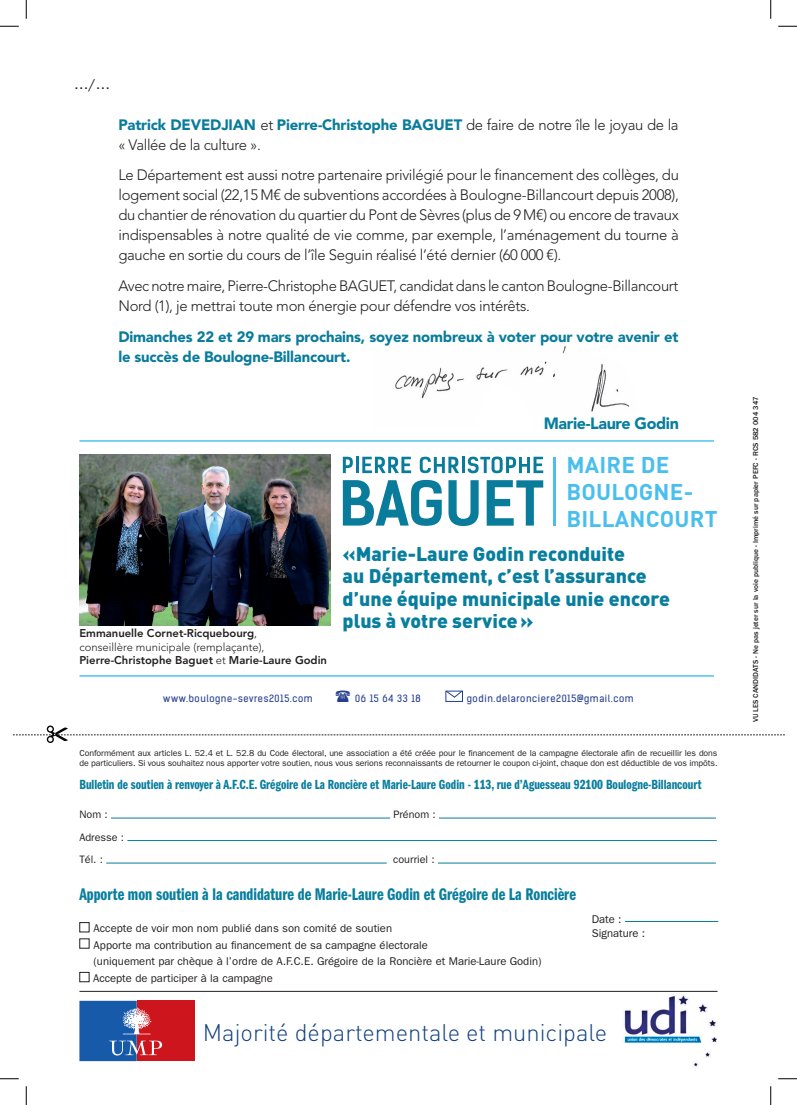
<style>
.page{position:relative;width:797px;height:1105px;background:#fff}
.page>*{position:absolute;margin:0;border:0;box-sizing:border-box;transform-origin:0 0}
.t1{font:300 23.75px "DIN";color:#134181}
.t2{font:700 22.5px/27px "DIN";letter-spacing:.01em;color:#4abfee}
.t3{font:900 19.5px/22.5px "DIN";color:#087e9e}
.t4{font:17.5px "ITC Franklin Gothic Std Dm Cp";color:#087e9e}
.t5{font:900 16.25px "Avenir LT Std";letter-spacing:-.02em;color:#087e9e}
.t6{font:300 15px/20px "Avenir LT Std";letter-spacing:-.02em;color:#231f20}
.t7{font:900 15px/20px "Avenir LT Std";letter-spacing:-.01em;color:#097b9b}
.t8{font:14.38px "ITC Franklin Gothic Std";color:#231f20}
.t9{font:13.75px "ITC Franklin Gothic Std Dm Cp";color:#087e9e}
.t10{font:11.25px/16.2px "Franklin Gothic";color:#231f20}
.t11{font:800 11.25px/13.5px "Avenir LT Std";color:#231f20}
.t12{font:10.75px/22.5px "Franklin Gothic";color:#231f20}
.t13{font:9.62px "Kelson Sans";letter-spacing:.06em;color:#253f8e}
.t14{font:8.75px/10.5px "Franklin Gothic";letter-spacing:-.01em;color:#231f20}
.t15{font:500 7.5px "Franklin Gothic";color:#231f20}
.s1{font-weight:900;color:#097b9b}
.s2{font-weight:300}
</style>
<div class="page">
<img style="left:395px;top:346px;width:235px;height:66px">
<div style="left:137px;top:1001px;width:58px;height:60px;background:#cd151d"></div>
<div style="left:79px;top:1001px;width:58px;height:60px;background:#185aaa"></div>
<svg style="left:109px;top:1041px;width:53px;height:14px"></svg>
<svg style="left:122px;top:1007px;width:30px;height:27px"></svg>
<img style="left:624px;top:994px;width:93px;height:73px">
<hr style="left:79px;top:675px;width:635px;height:2px;background:#4abfee">
<hr style="left:79px;top:440px;width:635px;height:2px;background:#4abfee">
<svg style="left:13px;top:725px;width:772px;height:18px"></svg>
<img style="left:79px;top:455px;width:251px;height:170px">
<svg style="left:343px;top:480px;width:99px;height:46px"></svg>
<svg style="left:448px;top:480px;width:30px;height:46px"></svg>
<svg style="left:486px;top:480px;width:57px;height:46px"></svg>
<hr style="left:553px;top:457px;width:2px;height:69px;background:#4abfee">
<svg style="left:343px;top:457px;width:10px;height:16px"></svg>
<hr style="left:356px;top:457px;width:3px;height:16px;background:#097b9b">
<svg style="left:420px;top:457px;width:39px;height:16px"></svg>
<hr style="left:461px;top:457px;width:3px;height:16px;background:#097b9b">
<svg style="left:467px;top:456px;width:76px;height:17px"></svg>
<svg style="left:362px;top:457px;width:49px;height:16px"></svg>
<hr style="left:79px;top:991px;width:638px;height:1px;background:#231f20">
<hr style="left:625px;top:921px;width:93px;height:1px;background:#097b9b">
<hr style="left:111px;top:818px;width:279px;height:1px;background:#097b9b">
<hr style="left:439px;top:818px;width:277px;height:1px;background:#097b9b">
<hr style="left:127px;top:840px;width:589px;height:1px;background:#097b9b">
<hr style="left:106px;top:863px;width:281px;height:1px;background:#097b9b">
<hr style="left:438px;top:863px;width:278px;height:1px;background:#097b9b">
<div style="left:79px;top:922px;width:10px;height:10px;border:1px solid #231f20"></div>
<div style="left:79px;top:972px;width:10px;height:10px;border:1px solid #231f20"></div>
<div style="left:445px;top:691px;width:18px;height:11px;border:1px solid #253f8e"></div>
<svg style="left:445px;top:690px;width:18px;height:8px"></svg>
<svg style="left:0;top:25px;width:19px;height:2px"></svg>
<svg style="left:778px;top:25px;width:19px;height:2px"></svg>
<svg style="left:0;top:1078px;width:19px;height:1px"></svg>
<svg style="left:778px;top:1078px;width:19px;height:1px"></svg>
<svg style="left:25px;top:0;width:2px;height:19px"></svg>
<svg style="left:25px;top:1086px;width:2px;height:19px"></svg>
<svg style="left:770px;top:0;width:1px;height:19px"></svg>
<svg style="left:770px;top:1086px;width:1px;height:19px"></svg>
<p class="t8" style="left:74px;top:76px;width:38px">…/…</p>
<p class="t6" style="left:118px;top:115px;width:561px"><span class="s1">Patrick DEVEDJIAN</span> et <span class="s1">Pierre-Christophe BAGUET</span> de faire de notre île le joyau de la « Vallée de la culture ».</p>
<p class="t6" style="left:118px;top:165px;width:562px;text-align:justify">Le Département est aussi notre partenaire privilégié pour le financement des collèges, du logement social (22,15 M€ de subventions accordées à Boulogne-Billancourt depuis 2008), du chantier de rénovation du quartier du Pont de Sèvres (plus de 9 M€) ou encore de travaux indispensables à notre qualité de vie comme, par exemple, l’aménagement du tourne à gauche en sortie du cours de l’île Seguin réalisé l’été dernier (60 000 €).</p>
<p class="t6" style="left:118px;top:276px;width:561px">Avec notre maire, Pierre-Christophe BAGUET, candidat dans le canton Boulogne-Billancourt<br>Nord (1), je mettrai toute mon énergie pour défendre vos intérêts.</p>
<p class="t7" style="left:118px;top:326px;width:561px">Dimanches 22 et 29 mars prochains, soyez nombreux à voter pour votre avenir et le succès de Boulogne-Billancourt.</p>
<p class="t5" style="left:543px;top:414px;width:137px">Marie-Laure Godin</p>
<h2 class="t2" style="left:566px;top:450px;width:153px">MAIRE DE<br>BOULOGNE-<br>BILLANCOURT</h2>
<p class="t11" style="left:79px;top:626px;width:249px">Emmanuelle Cornet-Ricquebourg<span class="s2">,<br>conseillère municipale (remplaçante),<br></span>Pierre-Christophe Baguet <span class="s2">et</span> Marie-Laure Godin</p>
<p class="t3" style="left:342px;top:541px;width:329px">«Marie-Laure Godin reconduite<br>au Département, c’est l’assurance d’une équipe municipale unie encore plus à votre service»</p>
<p class="t13" style="left:163px;top:692px;width:151px">www.boulogne-sevres2015.com</p>
<p class="t13" style="left:355px;top:692px;width:67px">06 15 64 33 18</p>
<p class="t13" style="left:467px;top:692px;width:168px">godin.delaronciere2015@gmail.com</p>
<p class="t14" style="left:79px;top:748px;width:639px">Conformément aux articles L. 52.4 et L. 52.8 du Code électoral, une association a été créée pour le financement de la campagne électorale afin de recueillir les dons de particuliers. Si vous souhaitez nous apporter votre soutien, nous vous serions reconnaissants de retourner le coupon ci-joint, chaque don est déductible de vos impôts.</p>
<p class="t9" style="left:79px;top:777px;width:623px">Bulletin de soutien à renvoyer à A.F.C.E. Grégoire de La Roncière et Marie-Laure Godin - 113, rue d’Aguesseau 92100 Boulogne-Billancourt</p>
<p class="t12" style="left:79px;top:803px;width:30px">Nom :</p>
<p class="t12" style="left:393px;top:803px;width:44px">Prénom :</p>
<p class="t12" style="left:79px;top:826px;width:46px">Adresse :<br>Tél. :</p>
<p class="t12" style="left:393px;top:848px;width:43px">courriel :</p>
<p class="t4" style="left:79px;top:885px;width:498px">Apporte mon soutien à la candidature de Marie-Laure Godin et Grégoire de La Roncière</p>
<p class="t10" style="left:94px;top:920px;width:449px">Accepte de voir mon nom publié dans son comité de soutien<br>Apporte ma contribution au financement de sa campagne électorale<br>(uniquement par chèque à l’ordre de A.F.C.E. Grégoire de la Roncière et Marie-Laure Godin)</p>
<p class="t10" style="left:93px;top:970px;width:181px">Accepte de participer à la campagne</p>
<p class="t10" style="left:591px;top:913px;width:55px;line-height:13.8px">Date :<br>Signature :</p>
<h1 class="t1" style="left:203px;top:1017px;width:406px">Majorité départementale et municipale</h1>
<p class="t15" style="left:751px;top:722px;width:327px;rotate:-90deg">VU LES CANDIDATS - Ne pas jeter sur la voie publique - Imprimé sur papier PEFC - RCS 582 004 347</p>
</div>
